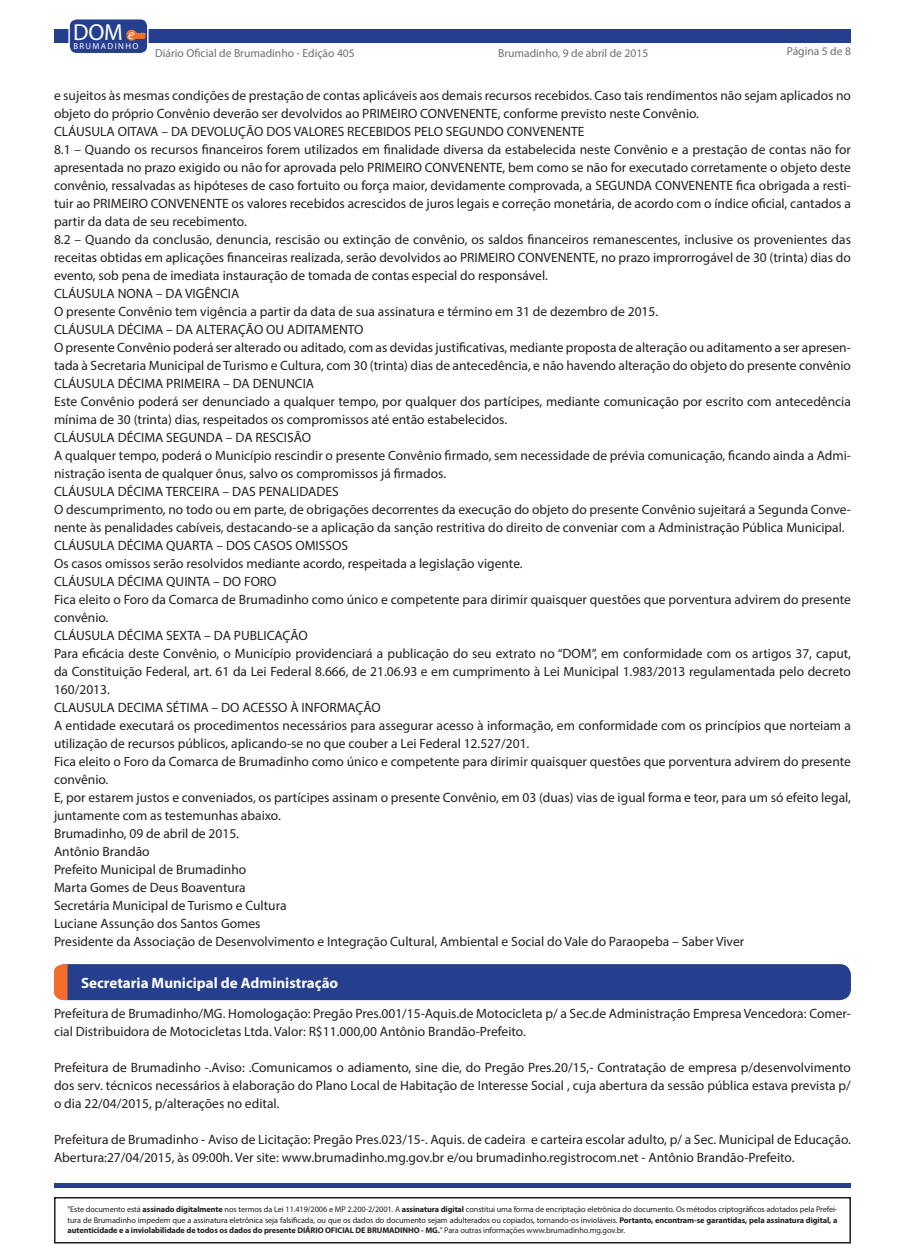
<style>
.page{position:relative;width:905px;height:1260px;background:#fff}
.page>*{position:absolute;margin:0;border:0;box-sizing:border-box;transform-origin:0 0}
.t1{font:23.25px "Myriad Pro";color:#fff}
.t2{font:700 15px "Myriad Pro";color:#fff}
.t3{font:13.5px/18px "Myriad Pro";color:#231f20}
.t4{font:11.55px "Myriad Pro";color:#6c6d70}
.t5{font:8.7px "Myriad Pro";letter-spacing:.16em;color:#fff}
.t6{font:8.25px/10.5px "Myriad Pro";letter-spacing:-.01em;color:#231f20;text-align:justify}
.s1{font-weight:700}
</style>
<div class="page">
<div style="left:54px;top:29px;width:796px;height:14px;background:#253f8e"></div>
<hr style="left:55px;top:1184px;width:795px;height:4px;background:#253f8e">
<div style="left:54px;top:1197px;width:796px;height:47px;border:2px solid #231f20"></div>
<div style="left:69px;top:19px;width:79px;height:35px;background:#253f8e;border-radius:8px"></div>
<div style="left:68px;top:18px;width:80px;height:36px;border:1px solid #fff;border-radius:8px"></div>
<svg style="left:126px;top:30px;width:20px;height:11px"></svg>
<div style="left:54px;top:964px;width:796px;height:36px;background:#253f8e;border-radius:11px"></div>
<svg style="left:54px;top:964px;width:14px;height:36px"></svg>
<h1 class="t1" style="left:73px;top:17px;width:51px">DOM</h1>
<p class="t5" style="left:73px;top:40px;width:66px">BRUMADINHO</p>
<p class="t4" style="left:155px;top:46px;width:201px">Diário Oficial de Brumadinho - Edição 405</p>
<p class="t4" style="left:498px;top:46px;width:152px">Brumadinho, 9 de abril de 2015</p>
<p class="t4" style="left:786px;top:44px;width:66px">Página 5 de 8</p>
<p class="t3" style="left:54px;top:86px;width:798px">e sujeitos às mesmas condições de prestação de contas aplicáveis aos demais recursos recebidos. Caso tais rendimentos não sejam aplicados no objeto do próprio Convênio deverão ser devolvidos ao PRIMEIRO CONVENENTE, conforme previsto neste Convênio.<br>CLÁUSULA OITAVA – DA DEVOLUÇÃO DOS VALORES RECEBIDOS PELO SEGUNDO CONVENENTE<br>8.1 – Quando os recursos financeiros forem utilizados em finalidade diversa da estabelecida neste Convênio e a prestação de contas não for apresentada no prazo exigido ou não for aprovada pelo PRIMEIRO CONVENENTE, bem como se não for executado corretamente o objeto deste convênio, ressalvadas as hipóteses de caso fortuito ou força maior, devidamente comprovada, a SEGUNDA CONVENENTE fica obrigada a resti&shy;tuir ao PRIMEIRO CONVENENTE os valores recebidos acrescidos de juros legais e correção monetária, de acordo com o índice oficial, cantados a partir da data de seu recebimento.<br>8.2 – Quando da conclusão, denuncia, rescisão ou extinção de convênio, os saldos financeiros remanescentes, inclusive os provenientes das receitas obtidas em aplicações financeiras realizada, serão devolvidos ao PRIMEIRO CONVENENTE, no prazo improrrogável de 30 (trinta) dias do evento, sob pena de imediata instauração de tomada de contas especial do responsável.<br>CLÁUSULA NONA – DA VIGÊNCIA<br>O presente Convênio tem vigência a partir da data de sua assinatura e término em 31 de dezembro de 2015.<br>CLÁUSULA DÉCIMA – DA ALTERAÇÃO OU ADITAMENTO<br>O presente Convênio poderá ser alterado ou aditado, com as devidas justificativas, mediante proposta de alteração ou aditamento a ser apresen&shy;tada à Secretaria Municipal de Turismo e Cultura, com 30 (trinta) dias de antecedência, e não havendo alteração do objeto do presente convênio CLÁUSULA DÉCIMA PRIMEIRA – DA DENUNCIA<br>Este Convênio poderá ser denunciado a qualquer tempo, por qualquer dos partícipes, mediante comunicação por escrito com antecedência mínima de 30 (trinta) dias, respeitados os compromissos até então estabelecidos.<br>CLÁUSULA DÉCIMA SEGUNDA – DA RESCISÃO<br>A qualquer tempo, poderá o Município rescindir o presente Convênio firmado, sem necessidade de prévia comunicação, ficando ainda a Admi&shy;nistração isenta de qualquer ônus, salvo os compromissos já firmados.<br>CLÁUSULA DÉCIMA TERCEIRA – DAS PENALIDADES<br>O descumprimento, no todo ou em parte, de obrigações decorrentes da execução do objeto do presente Convênio sujeitará a Segunda Conve&shy;nente às penalidades cabíveis, destacando-se a aplicação da sanção restritiva do direito de conveniar com a Administração Pública Municipal.<br>CLÁUSULA DÉCIMA QUARTA – DOS CASOS OMISSOS<br>Os casos omissos serão resolvidos mediante acordo, respeitada a legislação vigente.<br>CLÁUSULA DÉCIMA QUINTA – DO FORO<br>Fica eleito o Foro da Comarca de Brumadinho como único e competente para dirimir quaisquer questões que porventura advirem do presente convênio.<br>CLÁUSULA DÉCIMA SEXTA – DA PUBLICAÇÃO<br>Para eficácia deste Convênio, o Município providenciará a publicação do seu extrato no “DOM”, em conformidade com os artigos 37, caput, da Constituição Federal, art. 61 da Lei Federal 8.666, de 21.06.93 e em cumprimento à Lei Municipal 1.983/2013 regulamentada pelo decreto 160/2013.<br>CLAUSULA DECIMA SÉTIMA – DO ACESSO À INFORMAÇÃO<br>A entidade executará os procedimentos necessários para assegurar acesso à informação, em conformidade com os princípios que norteiam a utilização de recursos públicos, aplicando-se no que couber a Lei Federal 12.527/201.<br>Fica eleito o Foro da Comarca de Brumadinho como único e competente para dirimir quaisquer questões que porventura advirem do presente convênio.<br>E, por estarem justos e conveniados, os partícipes assinam o presente Convênio, em 03 (duas) vias de igual forma e teor, para um só efeito legal, juntamente com as testemunhas abaixo.<br>Brumadinho, 09 de abril de 2015.<br>Antônio Brandão<br>Prefeito Municipal de Brumadinho<br>Marta Gomes de Deus Boaventura<br>Secretária Municipal de Turismo e Cultura<br>Luciane Assunção dos Santos Gomes<br>Presidente da Associação de Desenvolvimento e Integração Cultural, Ambiental e Social do Vale do Paraopeba – Saber Viver</p>
<p class="t2" style="left:81px;top:973px;width:259px">Secretaria Municipal de Administração</p>
<p class="t3" style="left:54px;top:1004px;width:798px">Prefeitura de Brumadinho/MG. Homologação: Pregão Pres.001/15-Aquis.de Motocicleta p/ a Sec.de Administração Empresa Vencedora: Comer&shy;cial Distribuidora de Motocicletas Ltda. Valor: R$11.000,00 Antônio Brandão-Prefeito.</p>
<p class="t3" style="left:54px;top:1058px;width:798px;text-align:justify">Prefeitura de Brumadinho -.Aviso: .Comunicamos o adiamento, sine die, do Pregão Pres.20/15,- Contratação de empresa p/desenvolvimento dos serv. técnicos necessários à elaboração do Plano Local de Habitação de Interesse Social , cuja abertura da sessão pública estava prevista p/ o dia 22/04/2015, p/alterações no edital.</p>
<p class="t3" style="left:54px;top:1130px;width:798px">Prefeitura de Brumadinho - Aviso de Licitação: Pregão Pres.023/15-. Aquis. de cadeira e carteira escolar adulto, p/ a Sec. Municipal de Educação.<br>Abertura:27/04/2015, às 09:00h. Ver site: www.brumadinho.mg.gov.br e/ou brumadinho.registrocom.net - Antônio Brandão-Prefeito.</p>
<p class="t6" style="left:68px;top:1204px;width:771px">"Este documento está <span class="s1">assinado digitalmente</span> nos termos da Lei 11.419/2006 e MP 2.200-2/2001. A <span class="s1">assinatura digital</span> constitui uma forma de encriptação eletrônica do documento. Os métodos criptográficos adotados pela Prefei&shy;tura de Brumadinho impedem que a assinatura eletrônica seja falsificada, ou que os dados do documento sejam adulterados ou copiados, tornando-os invioláveis. <span class="s1">Portanto, encontram-se garantidas, pela assinatura digital, a autenticidade e a inviolabilidade de todos os dados do presente DIÁRIO OFICIAL DE BRUMADINHO - MG.</span>" Para outras informações www.brumadinho.mg.gov.br.</p>
</div>
